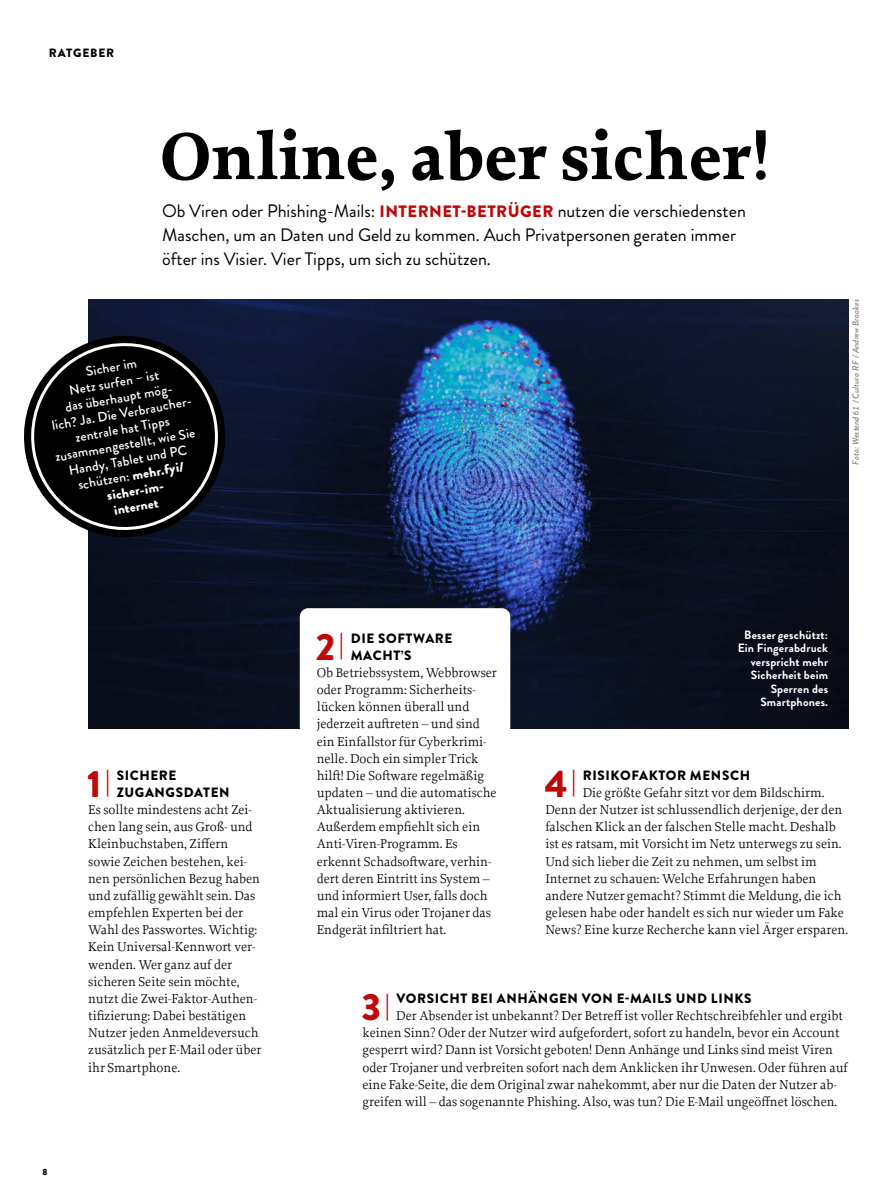
<style>
.page{position:relative;width:893px;height:1191px;background:#fff}
.page>*{position:absolute;margin:0;border:0;box-sizing:border-box;transform-origin:0 0}
.t1{font:700 69px "Proforma";color:#000}
.t2{font:900 37.95px "Brandon Grotesque";color:#c00808}
.t3{font:18px/24px "Brandon Grotesque";color:#000}
.t4{font:13.5px/17.1px "Proforma";color:#000}
.t5{font:500 13.5px/15.8px "Brandon Grotesque";color:#fff;text-align:center}
.t6{font:900 13.5px/17.1px "Brandon Grotesque";letter-spacing:.045em;color:#000}
.t7{font:700 12px/13.5px "Brandon Grotesque";letter-spacing:.015em;color:#fff;text-align:right}
.t8{font:900 12px "Brandon Grotesque";letter-spacing:.07em;color:#000}
.t9{font:italic 500 9px "Brandon Grotesque";color:#878786}
.t10{font:900 9px "Brandon Grotesque";color:#000}
.s1{font-weight:900;font-size:16.5px;color:#c00808}
.s2{font-weight:900}
.s3{font-weight:700;font-size:25.35px}
</style>
<div class="page">
<img style="left:88px;top:299px;width:760px;height:429px">
<div style="left:300px;top:608px;width:210px;height:127px;background:#fff;border-radius:9px"></div>
<svg style="left:24px;top:328px;width:209px;height:217px"></svg>
<svg style="left:25px;top:337px;width:199px;height:199px;background:#252528"></svg>
<p class="t8" style="left:49px;top:45px;width:67px">RATGEBER</p>
<h1 class="t1" style="left:160px;top:113px;width:612px">Online, aber sicher!</h1>
<h3 class="t3" style="left:162px;top:199px;width:585px">Ob Viren oder Phishing-Mails: <span class="s1">INTERNET-BETRÜGER</span> nutzen die verschiedensten<br>Maschen, um an Daten und Geld zu kommen. Auch Privatpersonen geraten immer öfter ins Visier. Vier Tipps, um sich zu schützen.</h3>
<p class="t5" style="left:40px;top:372px;width:147px;rotate:-10deg">Sicher im<br>Netz surfen – ist<br>das überhaupt mög-<br>lich? Ja. Die Verbraucher&shy;zentrale hat Tipps zusammengestellt, wie Sie<br>Handy, Tablet und PC schützen: <span class="s2">mehr.fyi/ sicher-im-<br>internet</span></p>
<p class="t9" style="left:850px;top:465px;width:167px;rotate:-90deg">Foto: Westend61 / Cultura RF / Andrew Brookes</p>
<p class="t10" style="left:43px;top:1165px;width:7px">8</p>
<h2 class="t2" style="left:87px;top:757px;width:24px">1<span class="s3">|</span></h2>
<p class="t6" style="left:117px;top:767px;width:114px">SICHERE<br>ZUGANGSDATEN</p>
<p class="t4" style="left:88px;top:801px;width:175px">Es sollte mindestens acht Zei&shy;chen lang sein, aus Groß- und<br>Kleinbuchstaben, Ziffern sowie Zeichen bestehen, kei&shy;nen persönlichen Bezug haben und zufällig gewählt sein. Das empfehlen Experten bei der<br>Wahl des Passwortes. Wichtig:<br>Kein Universal-Kennwort ver&shy;wenden. Wer ganz auf der sicheren Seite sein möchte, nutzt die Zwei-Faktor-Authen&shy;tifizierung: Dabei bestätigen<br>Nutzer jeden Anmeldeversuch zusätzlich per E-Mail oder über ihr Smartphone.</p>
<h2 class="t2" style="left:316px;top:619px;width:29px">2<span class="s3">|</span></h2>
<p class="t6" style="left:351px;top:629px;width:103px">DIE SOFTWARE<br>MACHT’S</p>
<p class="t4" style="left:317px;top:663px;width:182px">Ob Betriebssystem, Webbrowser oder Programm: Sicherheits&shy;lücken können überall und jederzeit auftreten – und sind ein Einfallstor für Cyberkrimi&shy;nelle. Doch ein simpler Trick hilft! Die Software regelmäßig updaten – und die automatische<br>Aktualisierung aktivieren.<br>Außerdem empfiehlt sich ein<br>Anti-Viren-Programm. Es erkennt Schadsoftware, verhin&shy;dert deren Eintritt ins System – und informiert User, falls doch mal ein Virus oder Trojaner das<br>Endgerät infiltriert hat.</p>
<p class="t7" style="left:738px;top:628px;width:92px">Besser geschützt:<br>Ein Fingerabdruck verspricht mehr<br>Sicherheit beim<br>Sperren des<br>Smartphones.</p>
<h2 class="t2" style="left:545px;top:757px;width:33px">4<span class="s3">|</span></h2>
<p class="t6" style="left:583px;top:767px;width:169px">RISIKOFAKTOR MENSCH</p>
<p class="t4" style="left:545px;top:784px;width:304px;text-indent:37px">Die größte Gefahr sitzt vor dem Bildschirm.<br>Denn der Nutzer ist schlussendlich derjenige, der den falschen Klick an der falschen Stelle macht. Deshalb ist es ratsam, mit Vorsicht im Netz unterwegs zu sein.<br>Und sich lieber die Zeit zu nehmen, um selbst im Internet zu schauen: Welche Erfahrungen haben andere Nutzer gemacht? Stimmt die Meldung, die ich gelesen habe oder handelt es sich nur wieder um Fake News? Eine kurze Recherche kann viel Ärger ersparen.</p>
<h2 class="t2" style="left:361px;top:980px;width:30px">3<span class="s3">|</span></h2>
<p class="t6" style="left:396px;top:990px;width:357px">VORSICHT BEI ANHÄNGEN VON E-MAILS UND LINKS</p>
<p class="t4" style="left:362px;top:1007px;width:487px;text-indent:34px">Der Absender ist unbekannt? Der Betreff ist voller Rechtschreibfehler und ergibt keinen Sinn? Oder der Nutzer wird aufgefordert, sofort zu handeln, bevor ein Account gesperrt wird? Dann ist Vorsicht geboten! Denn Anhänge und Links sind meist Viren oder Trojaner und verbreiten sofort nach dem Anklicken ihr Unwesen. Oder führen auf eine Fake-Seite, die dem Original zwar nahekommt, aber nur die Daten der Nutzer ab&shy;greifen will – das sogenannte Phishing. Also, was tun? Die E-Mail ungeöffnet löschen.</p>
</div>
